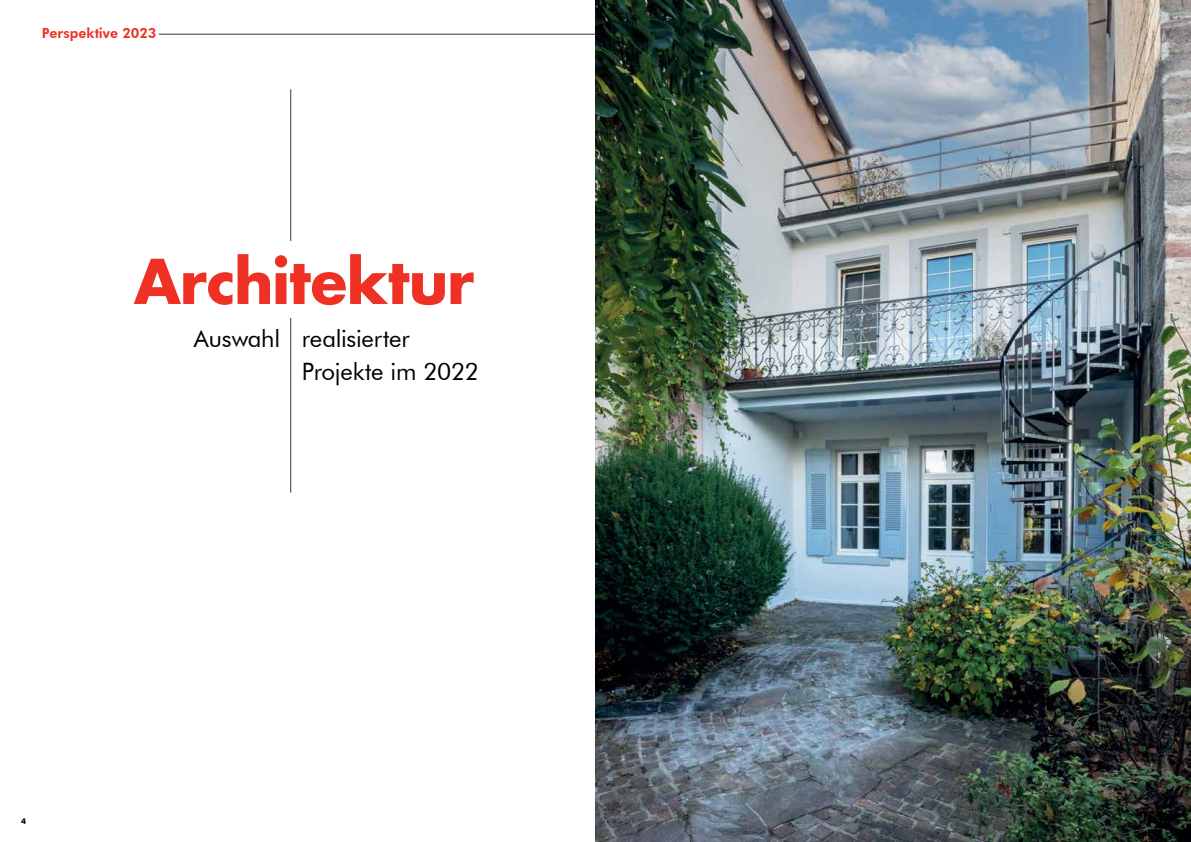
<style>
.page{position:relative;width:1191px;height:842px;background:#fff}
.page>*{position:absolute;margin:0;border:0;box-sizing:border-box;transform-origin:0 0}
.t1{font:700 60px "Futura";letter-spacing:-.03em;color:#ee3124}
.t2{font:24px/32.5px "Futura BT";letter-spacing:-.01em;color:#000}
.t3{font:800 14px "Futura BT";color:#ee3124}
.t4{font:700 8px "Futura BT";color:#000}
</style>
<div class="page">
<hr style="left:159px;top:34px;width:872px;height:1px;background:#37363f">
<img style="left:595px;top:0;width:596px;height:842px">
<hr style="left:290px;top:89px;width:1px;height:404px;background:#37363f">
<p class="t3" style="left:42px;top:24px;width:116px">Perspektive 2023</p>
<h1 class="t1" style="left:133px;top:238px;width:343px">Architektur</h1>
<p class="t2" style="left:302px;top:322px;width:179px;text-indent:-108px">Auswahl realisierter<br>Projekte im 2022</p>
<p class="t4" style="left:21px;top:816px;width:6px">4</p>
</div>
